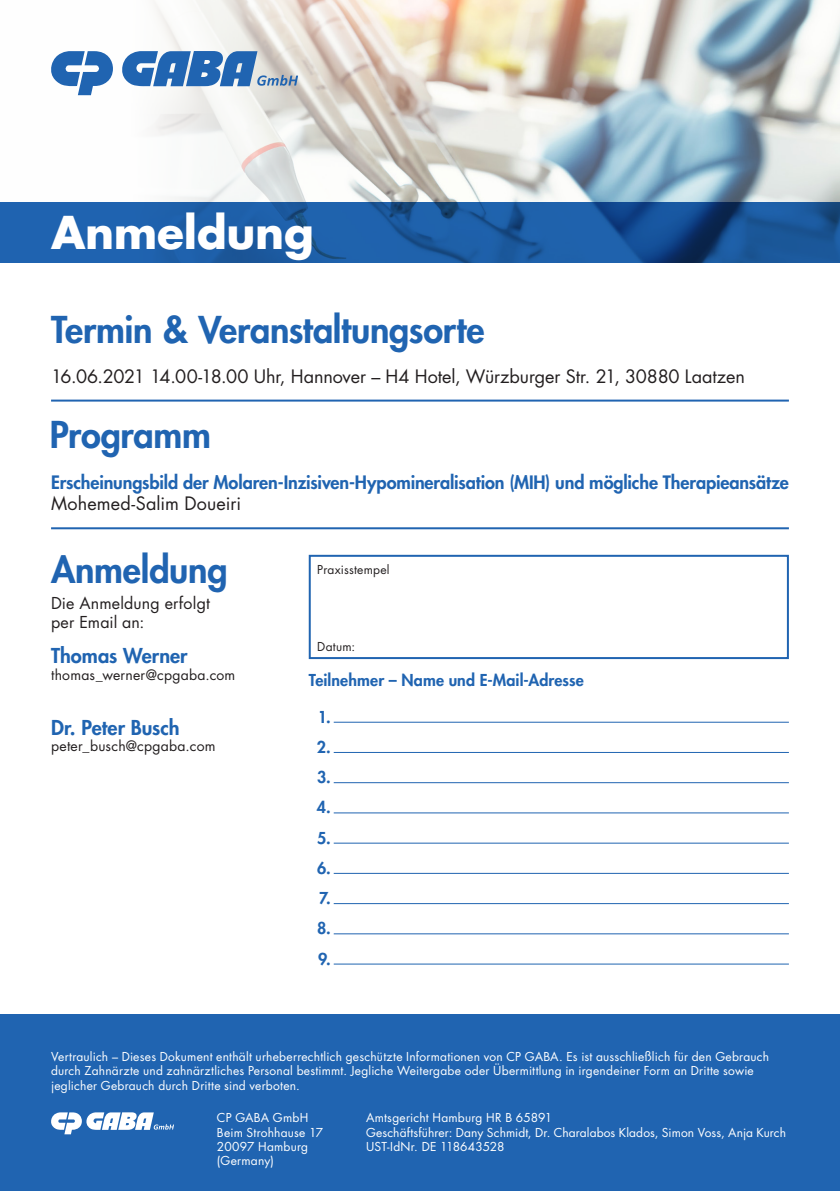
<style>
.page{position:relative;width:840px;height:1191px;background:#fff}
.page>*{position:absolute;margin:0;border:0;box-sizing:border-box;transform-origin:0 0}
.t1{font:700 44px "Futura Std";letter-spacing:-.005em;color:#fff}
.t2{font:800 36px "Futura Std";letter-spacing:-.01em;color:#2064b1}
.t3{font:800 20px "Futura Std";color:#2064b1}
.t4{font:18px "Futura Std";color:#231f20}
.t5{font:800 18px "Futura Std";letter-spacing:-.005em;color:#2064b1}
.t6{font:800 16px/30.2px "Futura Std";letter-spacing:.005em;color:#2064b1;text-align:justify}
.t7{font:16px/19.2px "Futura Std";letter-spacing:.01em;color:#231f20}
.t8{font:14px "Futura Std";letter-spacing:.015em;color:#231f20}
.t9{font:12px/14.4px "Futura Std";letter-spacing:.015em;color:#fff}
.t10{font:12px "Futura Std";letter-spacing:.02em;color:#231f20}
</style>
<div class="page">
<div style="left:0;top:1015px;width:839px;height:176px;background:#2064b1"></div>
<svg style="left:51px;top:1112px;width:123px;height:22px"></svg>
<img style="left:78px;top:0;width:761px;height:202px">
<svg style="left:0;top:202px;width:839px;height:60px;background:#1b59a0"></svg>
<hr style="left:51px;top:399px;width:737px;height:2px;background:#2064b1">
<hr style="left:51px;top:527px;width:737px;height:2px;background:#2064b1">
<svg style="left:51px;top:51px;width:62px;height:44px"></svg>
<svg style="left:119px;top:51px;width:179px;height:35px;background:#6a93c2"></svg>
<hr style="left:333px;top:752px;width:455px;height:1px;background:#2064b1">
<hr style="left:333px;top:721px;width:455px;height:1px;background:#2064b1">
<hr style="left:333px;top:782px;width:455px;height:1px;background:#2064b1">
<hr style="left:333px;top:812px;width:455px;height:1px;background:#2064b1">
<hr style="left:333px;top:842px;width:455px;height:1px;background:#2064b1">
<hr style="left:333px;top:873px;width:455px;height:1px;background:#2064b1">
<hr style="left:333px;top:903px;width:455px;height:1px;background:#2064b1">
<hr style="left:333px;top:933px;width:455px;height:1px;background:#2064b1">
<hr style="left:333px;top:963px;width:455px;height:1px;background:#2064b1">
<div style="left:308px;top:555px;width:480px;height:104px;border:2px solid #2064b1"></div>
<h1 class="t1" style="left:51px;top:203px;width:264px">Anmeldung</h1>
<h2 class="t2" style="left:51px;top:307px;width:434px">Termin &amp; Veranstaltungsorte</h2>
<h3 class="t4" style="left:51px;top:364px;width:695px">16.06.2021 14.00-18.00 Uhr, Hannover – H4 Hotel, Würzburger Str. 21, 30880 Laatzen</h3>
<h2 class="t2" style="left:50px;top:412px;width:163px">Programm</h2>
<h3 class="t5" style="left:51px;top:470px;width:738px">Erscheinungsbild der Molaren-Inzisiven-Hypomineralisation (MIH) und mögliche Therapieansätze</h3>
<h3 class="t4" style="left:51px;top:492px;width:191px">Mohemed-Salim Doueiri</h3>
<h2 class="t2" style="left:51px;top:546px;width:178px">Anmeldung</h2>
<h3 class="t7" style="left:51px;top:593px;width:160px">Die Anmeldung erfolgt per Email an:</h3>
<h3 class="t3" style="left:51px;top:643px;width:138px">Thomas Werner</h3>
<p class="t8" style="left:51px;top:666px;width:186px">thomas_werner@cpgaba.com</p>
<h3 class="t3" style="left:51px;top:714px;width:130px">Dr. Peter Busch</h3>
<p class="t8" style="left:51px;top:737px;width:166px">peter_busch@cpgaba.com</p>
<p class="t10" style="left:317px;top:562px;width:74px">Praxisstempel</p>
<p class="t10" style="left:317px;top:639px;width:39px">Datum:</p>
<h3 class="t6" style="left:308px;top:664px;width:276px">Teilnehmer – Name und E-Mail-Adresse</h3>
<h3 class="t6" style="left:316px;top:701px;width:16px">1.<br>2.<br>3.<br>4.<br>5.<br>6.<br>7.<br>8.<br>9.</h3>
<p class="t9" style="left:51px;top:1049px;width:719px">Vertraulich – Dieses Dokument enthält urheberrechtlich geschützte Informationen von CP GABA. Es ist ausschließlich für den Gebrauch durch Zahnärzte und zahnärztliches Personal bestimmt. Jegliche Weitergabe oder Übermittlung in irgendeiner Form an Dritte sowie jeglicher Gebrauch durch Dritte sind verboten.</p>
<p class="t9" style="left:217px;top:1110px;width:108px">CP GABA GmbH<br>Beim Strohhause 17<br>20097 Hamburg (Germany)</p>
<p class="t9" style="left:366px;top:1110px;width:421px">Amtsgericht Hamburg HR B 65891<br>Geschäftsführer: Dany Schmidt, Dr. Charalabos Klados, Simon Voss, Anja Kurch<br>UST-IdNr. DE 118643528</p>
</div>
